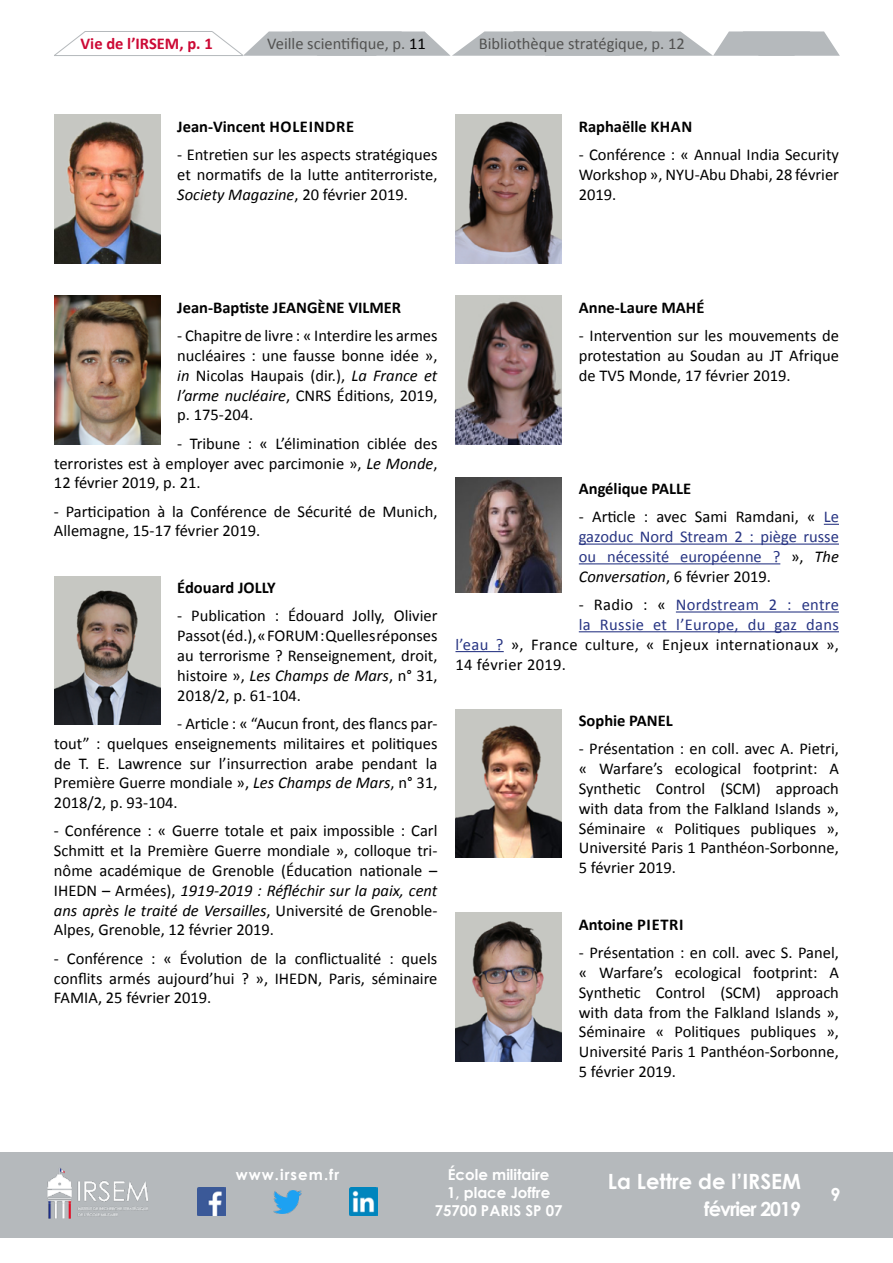
<style>
.page{position:relative;width:893px;height:1263px;background:#fff}
.page>*{position:absolute;margin:0;border:0;box-sizing:border-box;transform-origin:0 0}
.t1{font:700 21px "Century Gothic";color:#fff}
.t2{font:700 19.5px "Century Gothic";letter-spacing:-.05em;color:#fff}
.t3{font:700 18px "Century Gothic";color:#fff}
.t4{font:16.5px/19.8px "Calibri";color:#000;text-align:justify}
.t5{font:700 16.5px "Calibri";color:#000}
.t6{font:16.5px/19.8px "Calibri";color:#283583;text-align:justify}
.t7{font:16.5px "Calibri";letter-spacing:.02em;color:#000}
.t8{font:16.5px "Calibri";letter-spacing:.02em;color:#283583}
.t9{font:16.5px "Calibri";color:#525251}
.t10{font:700 16.5px "Calibri";color:#cc0935}
.t11{font:700 15px/18px "Century Gothic";color:#fff;text-align:center}
.t12{font:700 15px "Century Gothic";letter-spacing:.07em;color:#fff}
.s1{color:#000}
.s2{font-style:italic}
.s3{font-style:italic;color:#000}
.s4{color:#283583}
</style>
<div class="page">
<svg style="left:54px;top:31px;width:31px;height:24px"></svg>
<hr style="left:54px;top:55px;width:189px;height:1px;background:#b5b9bc">
<hr style="left:85px;top:31px;width:127px;height:1px;background:#b5b9bc">
<svg style="left:212px;top:31px;width:628px;height:25px"></svg>
<div style="left:0;top:1152px;width:893px;height:85px;background:#b5b9bc"></div>
<img style="left:47px;top:1168px;width:101px;height:51px">
<img style="left:197px;top:1188px;width:28px;height:28px">
<img style="left:273px;top:1190px;width:28px;height:23px">
<img style="left:349px;top:1188px;width:29px;height:28px">
<img style="left:54px;top:115px;width:106px;height:148px">
<img style="left:54px;top:296px;width:106px;height:149px">
<img style="left:54px;top:576px;width:106px;height:148px">
<svg style="left:824px;top:524px;width:15px;height:1px"></svg>
<hr style="left:579px;top:543px;width:260px;height:2px;background:#283583">
<hr style="left:579px;top:563px;width:201px;height:1px;background:#283583">
<hr style="left:676px;top:611px;width:163px;height:1px;background:#283583">
<hr style="left:579px;top:631px;width:260px;height:1px;background:#283583">
<hr style="left:455px;top:651px;width:49px;height:1px;background:#283583">
<img style="left:455px;top:115px;width:107px;height:148px">
<img style="left:455px;top:296px;width:107px;height:149px">
<img style="left:455px;top:477px;width:107px;height:115px">
<img style="left:455px;top:709px;width:107px;height:148px">
<img style="left:455px;top:913px;width:107px;height:148px">
<p class="t10" style="left:81px;top:33px;width:134px">Vie de l’IRSEM, p. 1</p>
<p class="t9" style="left:267px;top:33px;width:160px">Veille scientifique, p. <span class="s1">11</span></p>
<p class="t9" style="left:479px;top:33px;width:208px">Bibliothèque stratégique, p. 12</p>
<p class="t5" style="left:177px;top:116px;width:178px">Jean-Vincent HOLEINDRE</p>
<p class="t4" style="left:177px;top:145px;width:262px">- Entretien sur les aspects stratégiques et normatifs de la lutte antiterroriste, <span class="s2">Society Magazine</span>, 20 février 2019.</p>
<p class="t5" style="left:579px;top:116px;width:115px">Raphaëlle KHAN</p>
<p class="t4" style="left:579px;top:145px;width:262px">- Conférence : « Annual India Security Workshop », NYU-Abu Dhabi, 28 février 2019.</p>
<p class="t5" style="left:177px;top:297px;width:225px">Jean-Baptiste JEANGÈNE VILMER</p>
<p class="t4" style="left:177px;top:326px;width:262px">- Chapitre de livre : « Interdire les armes nucléaires : une fausse bonne idée », <span class="s2">in</span> Nicolas Haupais (dir.), <span class="s2">La France et l’arme nucléaire</span>, CNRS Éditions, 2019, p. 175-204.</p>
<p class="t4" style="left:54px;top:433px;width:385px;text-indent:123px">- Tribune : « L’élimination ciblée des terroristes est à employer avec parcimonie », <span class="s2">Le Monde</span>, 12 février 2019, p. 21.</p>
<p class="t4" style="left:54px;top:501px;width:385px">- Participation à la Conférence de Sécurité de Munich,<br>Allemagne, 15-17 février 2019.</p>
<p class="t5" style="left:177px;top:577px;width:100px">Édouard JOLLY</p>
<p class="t4" style="left:177px;top:606px;width:262px">- Publication : Édouard Jolly, Olivier Passot (éd.), «FORUM: Quelles réponses au terrorisme ? Renseignement, droit, histoire », <span class="s2">Les Champs de Mars</span>, n° 31, 2018/2, p. 61-104.</p>
<p class="t4" style="left:54px;top:714px;width:385px;text-indent:123px">- Article : « “Aucun front, des flancs par&shy;tout” : quelques enseignements militaires et politiques de T. E. Lawrence sur l’insurrection arabe pendant la Première Guerre mondiale », <span class="s2">Les Champs de Mars</span>, n° 31, 2018/2, p. 93-104.</p>
<p class="t4" style="left:54px;top:821px;width:385px">- Conférence : « Guerre totale et paix impossible : Carl Schmitt et la Première Guerre mondiale », colloque tri&shy;nôme académique de Grenoble (Éducation nationale – IHEDN – Armées), <span class="s2">1919-2019 : Réfléchir sur la paix, cent ans après le traité de Versailles</span>, Université de Grenoble-Alpes, Grenoble, 12 février 2019.</p>
<p class="t4" style="left:54px;top:948px;width:385px">- Conférence : « Évolution de la conflictualité : quels conflits armés aujourd’hui ? », IHEDN, Paris, séminaire FAMIA, 25 février 2019.</p>
<p class="t5" style="left:579px;top:297px;width:127px">Anne-Laure MAHÉ</p>
<p class="t4" style="left:579px;top:326px;width:262px">- Intervention sur les mouvements de protestation au Soudan au JT Afrique de TV5 Monde, 17 février 2019.</p>
<p class="t5" style="left:579px;top:478px;width:114px">Angélique PALLE</p>
<p class="t6" style="left:579px;top:507px;width:262px"><span class="s1">- Article : avec Sami Ramdani, «</span> Le gazoduc Nord Stream 2 : piège russe ou nécessité européenne ? <span class="s1">»,</span> <span class="s3">The Conversation</span><span class="s1">, 6 février 2019.</span></p>
<p class="t8" style="left:579px;top:594px;width:262px"><span class="s1">- Radio : «</span> Nordstream 2 : entre</p>
<p class="t8" style="left:579px;top:614px;width:262px">la Russie et l’Europe, du gaz dans</p>
<p class="t7" style="left:455px;top:634px;width:385px"><span class="s4">l’eau ?</span> », France culture, « Enjeux internationaux »,</p>
<p class="t7" style="left:455px;top:654px;width:112px">14 février 2019.</p>
<p class="t5" style="left:579px;top:710px;width:96px">Sophie PANEL</p>
<p class="t4" style="left:579px;top:739px;width:262px">- Présentation : en coll. avec A. Pietri, « Warfare’s ecological footprint: A Synthetic Control (SCM) approach with data from the Falkland Islands », Séminaire « Politiques publiques », Université Paris 1 Panthéon-Sorbonne, 5 février 2019.</p>
<p class="t5" style="left:579px;top:914px;width:106px">Antoine PIETRI</p>
<p class="t4" style="left:579px;top:943px;width:262px">- Présentation : en coll. avec S. Panel, « Warfare’s ecological footprint: A Synthetic Control (SCM) approach with data from the Falkland Islands », Séminaire « Politiques publiques », Université Paris 1 Panthéon-Sorbonne, 5 février 2019.</p>
<p class="t12" style="left:236px;top:1163px;width:105px">www.irsem.fr</p>
<p class="t11" style="left:435px;top:1165px;width:129px">École militaire<br>1, place Joffre<br>75700 PARIS SP 07</p>
<p class="t1" style="left:608px;top:1165px;width:195px">La Lettre de l’IRSEM</p>
<p class="t2" style="left:704px;top:1194px;width:98px">février 2019</p>
<p class="t3" style="left:830px;top:1181px;width:12px">9</p>
</div>
